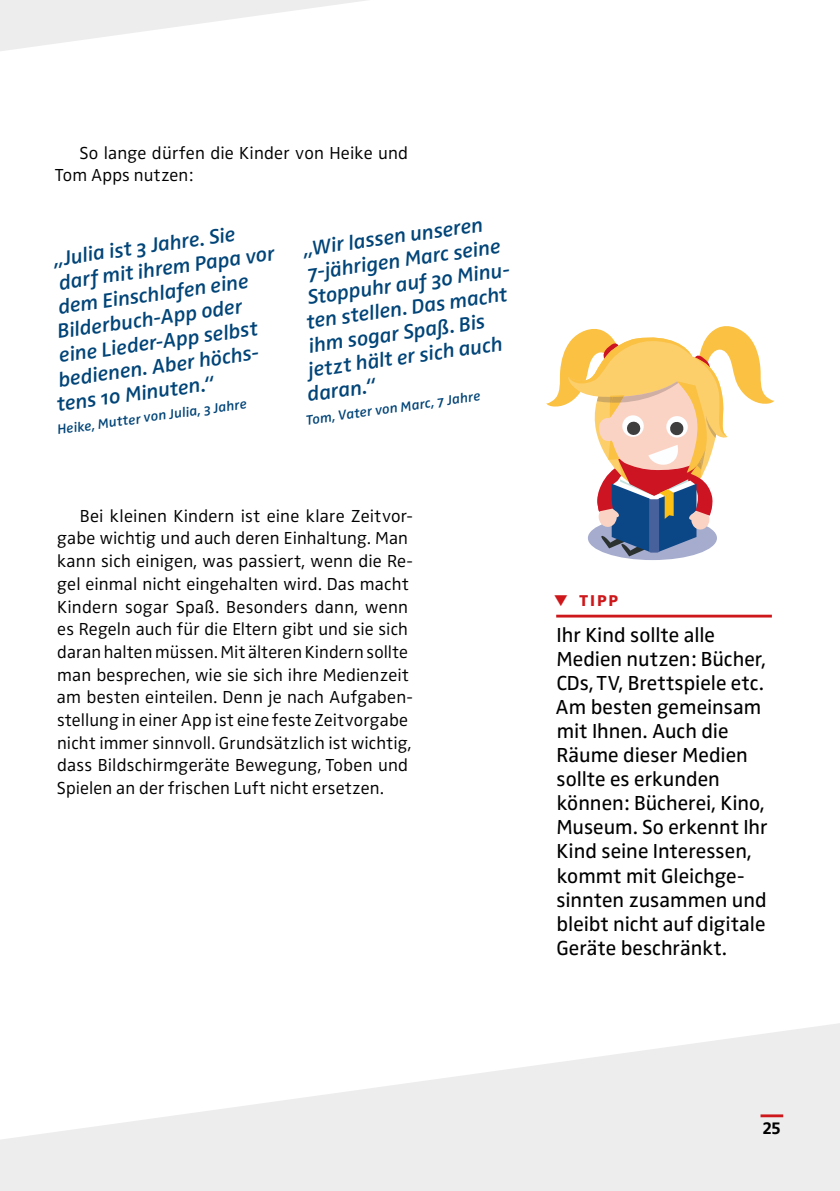
<style>
.page{position:relative;width:840px;height:1191px;background:#fff}
.page>*{position:absolute;margin:0;border:0;box-sizing:border-box;transform-origin:0 0}
.t1{font:21px/24px "Zwo OT";color:#000}
.t2{font:italic 600 21px "Zwo OT";color:#004478}
.t3{font:300 18px/22.6px "Zwo OT";letter-spacing:.01em;color:#000}
.t4{font:700 18px "Zwo OT";color:#000}
.t5{font:italic 600 14px "Zwo OT";color:#004478}
.s1{font-weight:700;font-size:17.4px;color:#cd171a}
.s2{font-weight:700;color:#cd171a}
</style>
<div class="page">
<svg style="left:0;top:1023px;width:839px;height:168px;fill:#ededed"></svg>
<svg style="left:0;top:0;width:367px;height:51px;fill:#ededed"></svg>
<hr style="left:556px;top:614px;width:215px;height:3px;background:#cd171a">
<div style="left:587px;top:516px;width:129px;height:44px;background:#a5accd;border-radius:50%"></div>
<svg style="left:546px;top:326px;width:227px;height:230px"></svg>
<hr style="left:760px;top:1114px;width:22px;height:3px;background:#cd171a">
<p class="t3" style="left:55px;top:142px;width:354px;text-indent:24px">So lange dürfen die Kinder von Heike und<br>Tom Apps nutzen:</p>
<p class="t2" style="left:52px;top:247px;width:185px;rotate:-8deg">„Julia ist 3 Jahre. Sie</p>
<p class="t2" style="left:57px;top:271px;width:219px;rotate:-8deg">darf mit ihrem Papa vor</p>
<p class="t2" style="left:57px;top:295px;width:193px;rotate:-8deg">dem Einschlafen eine</p>
<p class="t2" style="left:56px;top:319px;width:188px;rotate:-8deg">Bilderbuch-App oder</p>
<p class="t2" style="left:58px;top:343px;width:202px;rotate:-8deg">eine Lieder-App selbst</p>
<p class="t2" style="left:57px;top:368px;width:207px;rotate:-8deg">bedienen. Aber höchs-</p>
<p class="t2" style="left:55px;top:392px;width:160px;rotate:-8deg">tens 10 Minuten.“</p>
<p class="t5" style="left:56px;top:422px;width:192px;rotate:-8deg">Heike, Mutter von Julia, 3 Jahre</p>
<p class="t2" style="left:301px;top:237px;width:183px;rotate:-8deg">„Wir lassen unseren</p>
<p class="t2" style="left:305px;top:261px;width:196px;rotate:-8deg">7-jährigen Marc seine</p>
<p class="t2" style="left:306px;top:285px;width:208px;rotate:-8deg">Stoppuhr auf 30 Minu-</p>
<p class="t2" style="left:305px;top:310px;width:204px;rotate:-8deg">ten stellen. Das macht</p>
<p class="t2" style="left:307px;top:334px;width:179px;rotate:-8deg">ihm sogar Spaß. Bis</p>
<p class="t2" style="left:306px;top:358px;width:197px;rotate:-8deg">jetzt hält er sich auch</p>
<p class="t2" style="left:306px;top:382px;width:70px;rotate:-8deg">daran.“</p>
<p class="t5" style="left:305px;top:412px;width:177px;rotate:-8deg">Tom, Vater von Marc, 7 Jahre</p>
<p class="t3" style="left:57px;top:505px;width:357px;text-indent:23px">Bei kleinen Kindern ist eine klare Zeitvor&shy;gabe wichtig und auch deren Einhaltung. Man kann sich einigen, was passiert, wenn die Re&shy;gel einmal nicht eingehalten wird. Das macht Kindern sogar Spaß. Besonders dann, wenn es Regeln auch für die Eltern gibt und sie sich daran halten müssen. Mit älteren Kindern sollte man besprechen, wie sie sich ihre Medienzeit am besten einteilen. Denn je nach Aufgaben&shy;stellung in einer App ist eine feste Zeitvorgabe nicht immer sinnvoll. Grundsätzlich ist wichtig, dass Bildschirmgeräte Bewegung, Toben und Spielen an der frischen Luft nicht ersetzen.</p>
<p class="t1" style="left:554px;top:582px;width:162px;line-height:35.4px"><span class="s1">▼</span> <span class="s2">tipp<br></span>Ihr Kind sollte alle</p>
<p class="t1" style="left:555px;top:647px;width:213px">Medien nutzen: Bücher,<br>CDs, TV, Brettspiele etc.<br>Am besten gemeinsam mit Ihnen. Auch die<br>Räume dieser Medien sollte es erkunden können: Bücherei, Kino,<br>Museum. So erkennt Ihr<br>Kind seine Interessen, kommt mit Gleichge&shy;sinnten zusammen und bleibt nicht auf digitale<br>Geräte beschränkt.</p>
<p class="t4" style="left:762px;top:1117px;width:20px">25</p>
</div>
